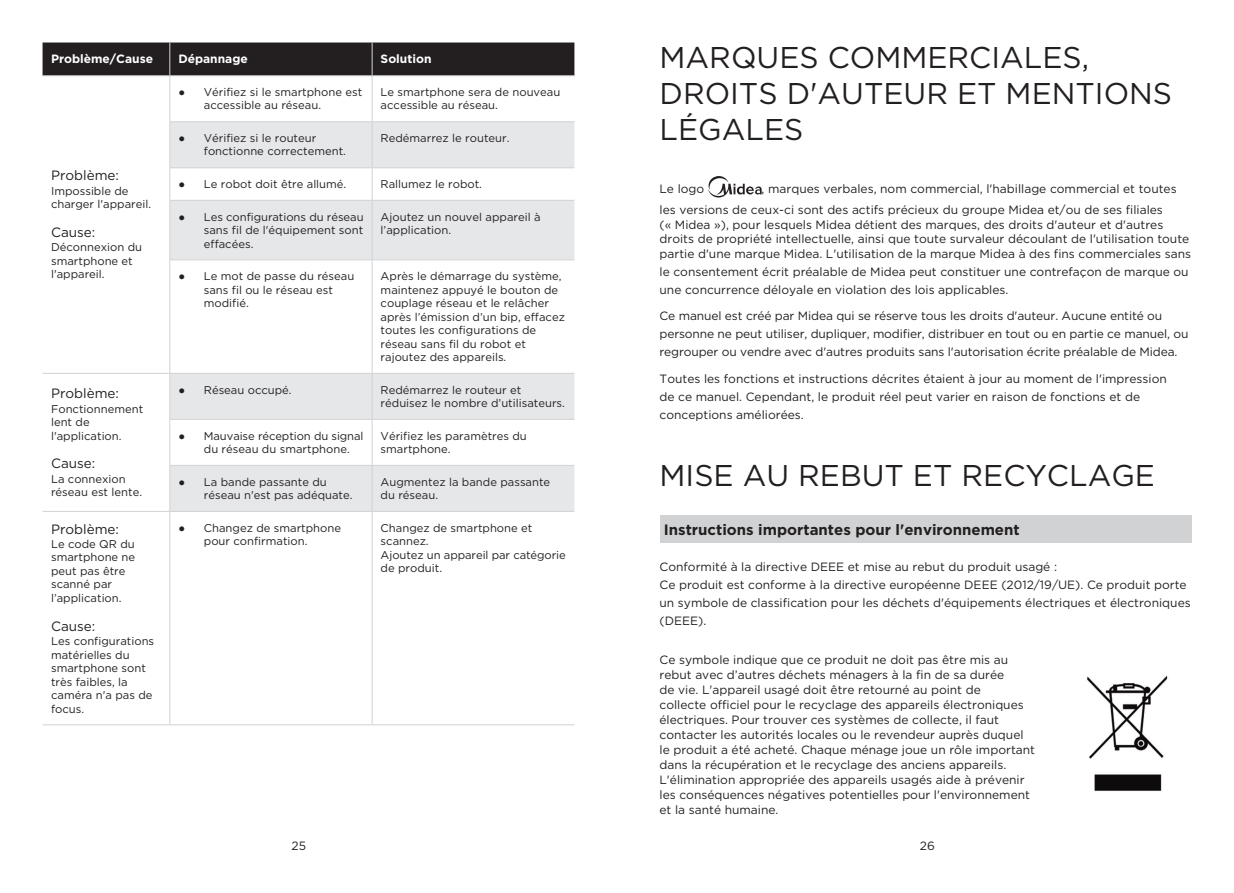
<style>
.page{position:relative;width:1234px;height:893px;background:#fff}
.page>*{position:absolute;margin:0;border:0;box-sizing:border-box;transform-origin:0 0}
.Head_1{font:30px/36px "Gotham";color:#231f20}
.head_3_grey{font:700 15px "Gotham";color:#231f20}
.body{font:13.5px "Gotham";color:#231f20}
.body-2{font:12px/15px "Gotham";color:#231f20}
.body_bold{font:700 12px "Gotham";color:#fff}
.body-3{font:11.25px/13.5px "Gotham";color:#231f20}
.s1{font-family:"Arial"}
</style>
<div class="page">
<div style="left:43px;top:43px;width:531px;height:32px;background:#231f20"></div>
<svg style="left:170px;top:122px;width:404px;height:389px;fill:#e6e7e9"></svg>
<hr style="left:169px;top:43px;width:1px;height:32px;background:#d1d2d4">
<hr style="left:371px;top:43px;width:1px;height:32px;background:#d1d2d4">
<hr style="left:169px;top:76px;width:1px;height:45px;background:#d1d2d4">
<hr style="left:371px;top:76px;width:1px;height:45px;background:#d1d2d4">
<hr style="left:169px;top:122px;width:1px;height:45px;background:#d1d2d4">
<hr style="left:371px;top:122px;width:1px;height:45px;background:#d1d2d4">
<hr style="left:169px;top:168px;width:1px;height:32px;background:#d1d2d4">
<hr style="left:371px;top:168px;width:1px;height:32px;background:#d1d2d4">
<hr style="left:169px;top:201px;width:1px;height:58px;background:#d1d2d4">
<hr style="left:371px;top:201px;width:1px;height:58px;background:#d1d2d4">
<hr style="left:169px;top:260px;width:1px;height:113px;background:#d1d2d4">
<hr style="left:371px;top:260px;width:1px;height:113px;background:#d1d2d4">
<hr style="left:169px;top:374px;width:1px;height:45px;background:#d1d2d4">
<hr style="left:371px;top:374px;width:1px;height:45px;background:#d1d2d4">
<hr style="left:169px;top:420px;width:1px;height:45px;background:#d1d2d4">
<hr style="left:371px;top:420px;width:1px;height:45px;background:#d1d2d4">
<hr style="left:169px;top:466px;width:1px;height:45px;background:#d1d2d4">
<hr style="left:371px;top:466px;width:1px;height:45px;background:#d1d2d4">
<hr style="left:169px;top:512px;width:1px;height:212px;background:#d1d2d4">
<hr style="left:371px;top:512px;width:1px;height:212px;background:#d1d2d4">
<hr style="left:43px;top:75px;width:127px;height:1px;background:#d1d2d4">
<hr style="left:170px;top:75px;width:202px;height:1px;background:#d1d2d4">
<hr style="left:372px;top:75px;width:202px;height:1px;background:#d1d2d4">
<hr style="left:169px;top:121px;width:203px;height:1px;background:#d1d2d4">
<hr style="left:372px;top:121px;width:202px;height:1px;background:#d1d2d4">
<hr style="left:169px;top:167px;width:203px;height:1px;background:#d1d2d4">
<hr style="left:372px;top:167px;width:202px;height:1px;background:#d1d2d4">
<hr style="left:169px;top:200px;width:203px;height:1px;background:#d1d2d4">
<hr style="left:372px;top:200px;width:202px;height:1px;background:#d1d2d4">
<hr style="left:169px;top:259px;width:203px;height:1px;background:#d1d2d4">
<hr style="left:372px;top:259px;width:202px;height:1px;background:#d1d2d4">
<hr style="left:43px;top:373px;width:127px;height:1px;background:#d1d2d4">
<hr style="left:170px;top:373px;width:202px;height:1px;background:#d1d2d4">
<hr style="left:372px;top:373px;width:202px;height:1px;background:#d1d2d4">
<hr style="left:169px;top:419px;width:203px;height:1px;background:#d1d2d4">
<hr style="left:372px;top:419px;width:202px;height:1px;background:#d1d2d4">
<hr style="left:169px;top:465px;width:203px;height:1px;background:#d1d2d4">
<hr style="left:372px;top:465px;width:202px;height:1px;background:#d1d2d4">
<hr style="left:43px;top:511px;width:127px;height:1px;background:#d1d2d4">
<hr style="left:170px;top:511px;width:202px;height:1px;background:#d1d2d4">
<hr style="left:372px;top:511px;width:202px;height:1px;background:#d1d2d4">
<hr style="left:43px;top:724px;width:127px;height:1px;background:#d1d2d4">
<hr style="left:170px;top:724px;width:202px;height:1px;background:#d1d2d4">
<hr style="left:372px;top:724px;width:202px;height:1px;background:#d1d2d4">
<div style="left:659px;top:516px;width:532px;height:27px;background:#d1d2d4"></div>
<svg style="left:708px;top:176px;width:53px;height:21px"></svg>
<img style="left:1087px;top:675px;width:81px;height:116px">
<p class="body_bold" style="left:51px;top:52px;width:104px">Problème/Cause</p>
<p class="body_bold" style="left:178px;top:52px;width:71px">Dépannage</p>
<p class="body_bold" style="left:380px;top:52px;width:52px">Solution</p>
<p class="body" style="left:51px;top:168px;width:69px">Problème:</p>
<p class="body-3" style="left:51px;top:184px;width:102px">Impossible de charger l'appareil.</p>
<p class="body" style="left:51px;top:225px;width:46px">Cause:</p>
<p class="body-3" style="left:51px;top:241px;width:93px">Déconnexion du smartphone et l'appareil.</p>
<p class="body" style="left:51px;top:386px;width:69px">Problème:</p>
<p class="body-3" style="left:51px;top:402px;width:94px">Fonctionnement lent de l'application.</p>
<p class="body" style="left:51px;top:456px;width:46px">Cause:</p>
<p class="body-3" style="left:51px;top:472px;width:92px">La connexion réseau est lente.</p>
<p class="body" style="left:51px;top:521px;width:69px">Problème:</p>
<p class="body-3" style="left:51px;top:537px;width:86px">Le code QR du smartphone ne peut pas être scanné par l’application.</p>
<p class="body" style="left:51px;top:618px;width:46px">Cause:</p>
<p class="body-3" style="left:51px;top:634px;width:105px">Les configurations matérielles du smartphone sont très faibles, la caméra n'a pas de focus.</p>
<p class="body-3" style="left:204px;top:85px;width:160px;text-indent:-26px"><span class="s1">●</span> Vérifiez si le smartphone est accessible au réseau.</p>
<p class="body-3" style="left:380px;top:85px;width:181px">Le smartphone sera de nouveau accessible au réseau.</p>
<p class="body-3" style="left:204px;top:131px;width:144px;text-indent:-26px"><span class="s1">●</span> Vérifiez si le routeur fonctionne correctement.</p>
<p class="body-3" style="left:380px;top:131px;width:130px">Redémarrez le routeur.</p>
<p class="body-3" style="left:178px;top:177px;width:169px"><span class="s1">●</span> Le robot doit être allumé.</p>
<p class="body-3" style="left:380px;top:177px;width:103px">Rallumez le robot.</p>
<p class="body-3" style="left:204px;top:210px;width:161px;text-align:justify;text-indent:-26px"><span class="s1">●</span> Les configurations du réseau sans fil de l'équipement sont effacées.</p>
<p class="body-3" style="left:380px;top:210px;width:161px">Ajoutez un nouvel appareil à l’application.</p>
<p class="body-3" style="left:204px;top:269px;width:152px;text-indent:-26px"><span class="s1">●</span> Le mot de passe du réseau sans fil ou le réseau est modifié.</p>
<p class="body-3" style="left:380px;top:269px;width:186px">Après le démarrage du système, maintenez appuyé le bouton de couplage réseau et le relâcher après l’émission d’un bip, effacez toutes les configurations de réseau sans fil du robot et rajoutez des appareils.</p>
<p class="body-3" style="left:178px;top:383px;width:115px"><span class="s1">●</span> Réseau occupé.</p>
<p class="body-3" style="left:380px;top:383px;width:186px">Redémarrez le routeur et réduisez le nombre d’utilisateurs.</p>
<p class="body-3" style="left:204px;top:429px;width:161px;text-indent:-26px"><span class="s1">●</span> Mauvaise réception du signal du réseau du smartphone.</p>
<p class="body-3" style="left:380px;top:429px;width:148px">Vérifiez les paramètres du smartphone.</p>
<p class="body-3" style="left:204px;top:475px;width:150px;text-indent:-26px"><span class="s1">●</span> La bande passante du réseau n'est pas adéquate.</p>
<p class="body-3" style="left:380px;top:475px;width:171px">Augmentez la bande passante du réseau.</p>
<p class="body-3" style="left:204px;top:521px;width:139px;text-indent:-26px"><span class="s1">●</span> Changez de smartphone pour confirmation.</p>
<p class="body-3" style="left:380px;top:521px;width:153px">Changez de smartphone et scannez.</p>
<p class="body-3" style="left:380px;top:548px;width:187px">Ajoutez un appareil par catégorie de produit.</p>
<p class="Head_1" style="left:659px;top:39px;width:514px">MARQUES COMMERCIALES,<br>DROITS D'AUTEUR ET MENTIONS<br>LÉGALES</p>
<p class="body-2" style="left:659px;top:178px;width:518px;line-height:21.3px;text-indent:102px">, marques verbales, nom commercial, l'habillage commercial et toutes les versions de ceux-ci sont des actifs précieux du groupe Midea et/ou de ses filiales</p>
<p class="body-2" style="left:659px;top:217px;width:533px;line-height:14.4px">(« Midea »), pour lesquels Midea détient des marques, des droits d'auteur et d'autres droits de propriété intellectuelle, ainsi que toute survaleur découlant de l'utilisation toute partie d'une marque Midea. L'utilisation de la marque Midea à des fins commerciales sans</p>
<p class="body-2" style="left:659px;top:262px;width:530px;line-height:18px">le consentement écrit préalable de Midea peut constituer une contrefaçon de marque ou une concurrence déloyale en violation des lois applicables.</p>
<p class="body-2" style="left:659px;top:307px;width:530px;line-height:18px">Ce manuel est créé par Midea qui se réserve tous les droits d'auteur. Aucune entité ou personne ne peut utiliser, dupliquer, modifier, distribuer en tout ou en partie ce manuel, ou regrouper ou vendre avec d'autres produits sans l'autorisation écrite préalable de Midea.</p>
<p class="body-2" style="left:659px;top:369px;width:508px;line-height:18px">Toutes les fonctions et instructions décrites étaient à jour au moment de l'impression de ce manuel. Cependant, le produit réel peut varier en raison de fonctions et de conceptions améliorées.</p>
<p class="body-2" style="left:659px;top:181px;width:46px">Le logo</p>
<p class="Head_1" style="left:659px;top:457px;width:497px">MISE AU REBUT ET RECYCLAGE</p>
<p class="head_3_grey" style="left:663px;top:521px;width:357px">Instructions importantes pour l'environnement</p>
<p class="body-2" style="left:659px;top:559px;width:399px">Conformité à la directive DEEE et mise au rebut du produit usagé :</p>
<p class="body-2" style="left:659px;top:576px;width:532px;line-height:18px">Ce produit est conforme à la directive européenne DEEE (2012/19/UE). Ce produit porte un symbole de classification pour les déchets d'équipements électriques et électroniques (DEEE).</p>
<p class="body-2" style="left:659px;top:652px;width:377px">Ce symbole indique que ce produit ne doit pas être mis au rebut avec d’autres déchets ménagers à la fin de sa durée<br>de vie. L'appareil usagé doit être retourné au point de<br>collecte officiel pour le recyclage des appareils électroniques électriques. Pour trouver ces systèmes de collecte, il faut contacter les autorités locales ou le revendeur auprès duquel le produit a été acheté. Chaque ménage joue un rôle important dans la récupération et le recyclage des anciens appareils.<br>L'élimination appropriée des appareils usagés aide à prévenir les conséquences négatives potentielles pour l'environnement et la santé humaine.</p>
<p class="body-2" style="left:291px;top:838px;width:16px">25</p>
<p class="body-2" style="left:919px;top:838px;width:16px">26</p>
</div>
